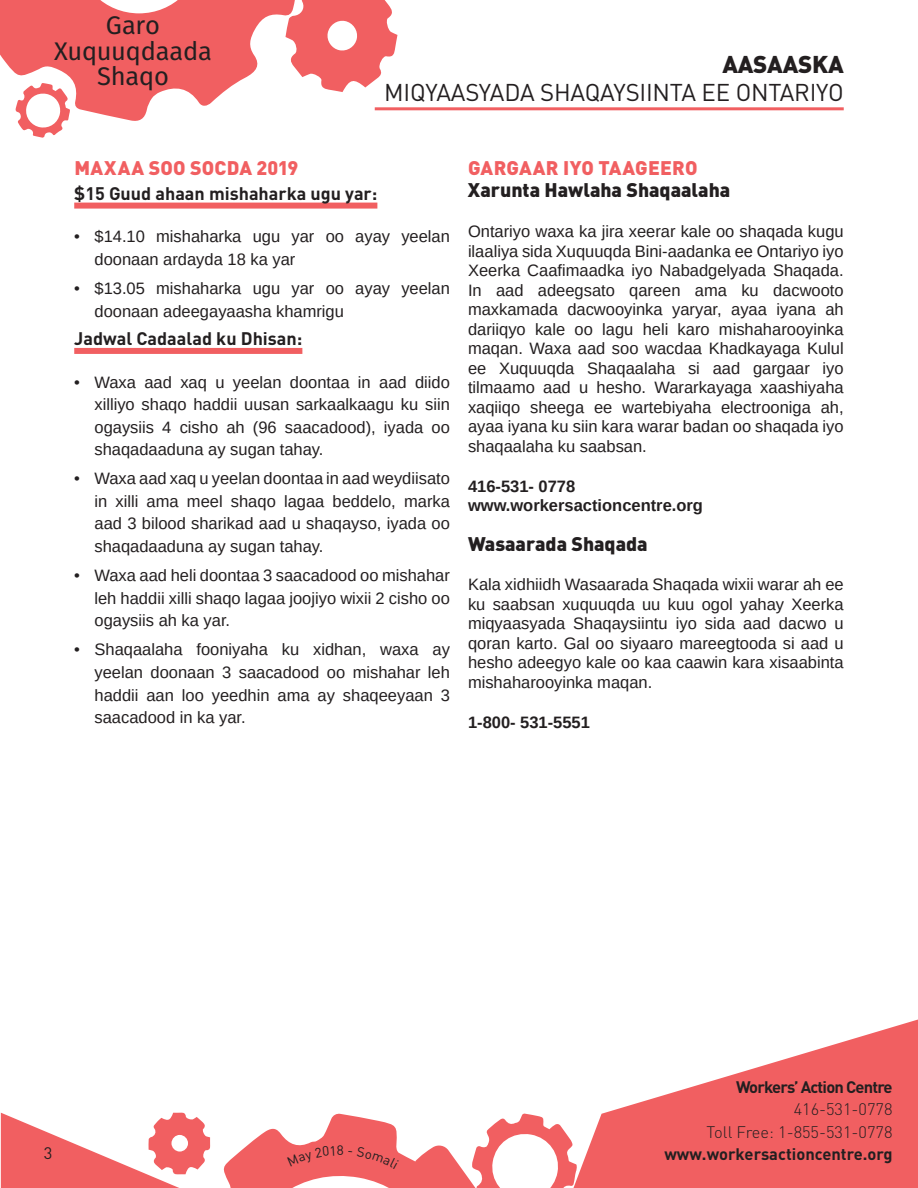
<style>
.page{position:relative;width:918px;height:1188px;background:#fff}
.page>*{position:absolute;margin:0;border:0;box-sizing:border-box;transform-origin:0 0}
.t1{font:25.5px/25.5px "Fira Sans";letter-spacing:-.01em;color:#231f20;text-align:center}
.t2{font:24px "DIN Pro";letter-spacing:-.01em;color:#231f20}
.t3{font:900 24px "DIN Pro";letter-spacing:-.01em;color:#231f20}
.t4{font:900 19.5px "DIN Pro";color:#231f20}
.t5{font:900 19.5px "DIN Pro";letter-spacing:.01em;color:#f15f61}
.t6{font:700 18px "DIN Pro";color:#231f20}
.t7{font:16.5px/19.5px "Arimo";color:#231f20;text-align:justify}
.t8{font:700 16.5px/19.5px "Arimo";color:#231f20}
.t9{font:300 16.5px/22.5px "DIN Pro";color:#231f20;text-align:right}
.t10{font:700 16.5px "DIN Pro";letter-spacing:-.015em;color:#231f20}
.t11{font:700 16.5px "DIN Pro";letter-spacing:-.05em;color:#231f20}
.t12{font:16.5px "DIN Pro";color:#231f20}
</style>
<div class="page">
<svg style="left:577px;top:1020px;width:341px;height:168px;fill:#f15f61"></svg>
<svg style="left:0;top:0;width:397px;height:138px"></svg>
<div style="left:74px;top:203px;width:303px;height:6px;background:#f15f61"></div>
<div style="left:74px;top:348px;width:228px;height:6px;background:#f15f61"></div>
<hr style="left:375px;top:107px;width:469px;height:3px;background:#f15f61">
<svg style="left:1px;top:1113px;width:576px;height:75px"></svg>
<h1 class="t1" style="left:54px;top:14px;width:159px">Garo<br>Xuquuqdaada<br>Shaqo</h1>
<h2 class="t3" style="left:722px;top:48px;width:123px">AASAASKA</h2>
<h2 class="t2" style="left:384px;top:76px;width:461px">MIQYAASYADA SHAQAYSIINTA EE ONTARIYO</h2>
<p class="t5" style="left:74px;top:154px;width:226px">MAXAA SOO SOCDA 2019</p>
<p class="t6" style="left:74px;top:181px;width:305px">$15 Guud ahaan mishaharka ugu yar:</p>
<p class="t7" style="left:94px;top:225px;width:357px;line-height:22.5px;text-indent:-20px">• $14.10 mishaharka ugu yar oo ayay yeelan doonaan ardayda 18 ka yar</p>
<p class="t7" style="left:94px;top:277px;width:357px;line-height:22.5px;text-indent:-20px">• $13.05 mishaharka ugu yar oo ayay yeelan doonaan adeegayaasha khamrigu</p>
<p class="t6" style="left:74px;top:326px;width:230px">Jadwal Cadaalad ku Dhisan:</p>
<p class="t7" style="left:94px;top:371px;width:357px;line-height:22.5px;text-indent:-20px">• Waxa aad xaq u yeelan doontaa in aad diido xilliyo shaqo haddii uusan sarkaalkaagu ku siin ogaysiis 4 cisho ah (96 saacadood), iyada oo shaqadaaduna ay sugan tahay.</p>
<p class="t7" style="left:94px;top:468px;width:357px;line-height:22.5px;text-indent:-20px">• Waxa aad xaq u yeelan doontaa in aad weydiisato in xilli ama meel shaqo lagaa beddelo, marka aad 3 bilood sharikad aad u shaqayso, iyada oo shaqadaaduna ay sugan tahay.</p>
<p class="t7" style="left:94px;top:564px;width:357px;line-height:22.5px;text-indent:-20px">• Waxa aad heli doontaa 3 saacadood oo mishahar leh haddii xilli shaqo lagaa joojiyo wixii 2 cisho oo ogaysiis ah ka yar.</p>
<p class="t7" style="left:94px;top:639px;width:357px;line-height:22.5px;text-indent:-20px">• Shaqaalaha fooniyaha ku xidhan, waxa ay yeelan doonaan 3 saacadood oo mishahar leh haddii aan loo yeedhin ama ay shaqeeyaan 3 saacadood in ka yar.</p>
<p class="t5" style="left:468px;top:154px;width:231px">GARGAAR IYO TAAGEERO</p>
<p class="t4" style="left:468px;top:177px;width:264px">Xarunta Hawlaha Shaqaalaha</p>
<p class="t7" style="left:468px;top:222px;width:377px">Ontariyo waxa ka jira xeerar kale oo shaqada kugu ilaaliya sida Xuquuqda Bini-aadanka ee Ontariyo iyo Xeerka Caafimaadka iyo Nabadgelyada Shaqada.<br>In aad adeegsato qareen ama ku dacwooto maxkamada dacwooyinka yaryar, ayaa iyana ah dariiqyo kale oo lagu heli karo mishaharooyinka maqan. Waxa aad soo wacdaa Khadkayaga Kulul ee Xuquuqda Shaqaalaha si aad gargaar iyo tilmaamo aad u hesho. Wararkayaga xaashiyaha xaqiiqo sheega ee wartebiyaha electrooniga ah, ayaa iyana ku siin kara warar badan oo shaqada iyo shaqaalaha ku saabsan.</p>
<p class="t8" style="left:468px;top:476px;width:237px">416-531- 0778 www.workersactioncentre.org</p>
<p class="t4" style="left:468px;top:530px;width:181px">Wasaarada Shaqada</p>
<p class="t7" style="left:468px;top:575px;width:377px">Kala xidhiidh Wasaarada Shaqada wixii warar ah ee ku saabsan xuquuqda uu kuu ogol yahay Xeerka miqyaasyada Shaqaysiintu iyo sida aad dacwo u qoran karto. Gal oo siyaaro mareegtooda si aad u hesho adeegyo kale oo kaa caawin kara xisaabinta mishaharooyinka maqan.</p>
<p class="t8" style="left:468px;top:713px;width:123px">1-800- 531-5551</p>
<p class="t12" style="left:44px;top:1142px;width:10px">3</p>
<p class="t11" style="left:736px;top:1076px;width:158px">Workers’ Action Centre</p>
<p class="t9" style="left:707px;top:1097px;width:188px">416-531-0778<br>Toll Free: 1-855-531-0778</p>
<p class="t10" style="left:664px;top:1143px;width:230px">www.workersactioncentre.org</p>
</div>
